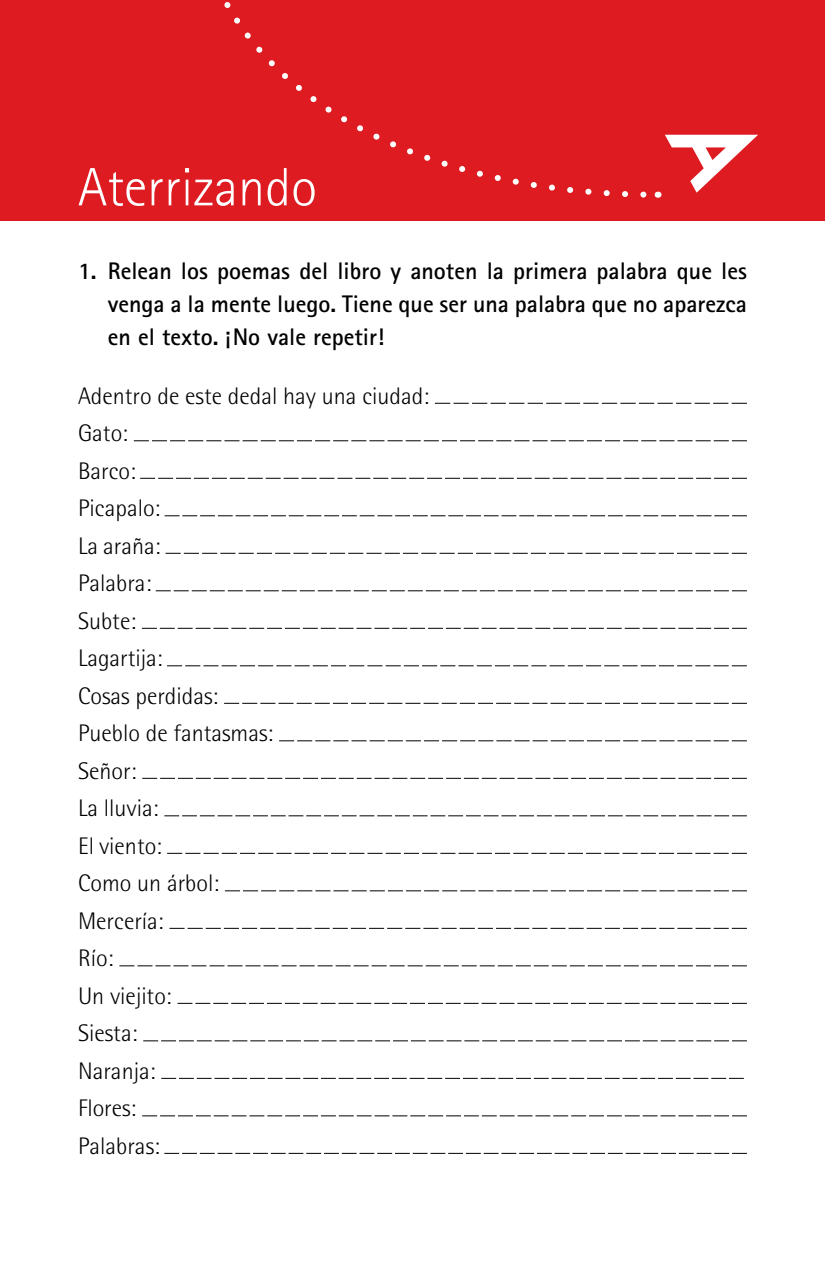
<style>
.page{position:relative;width:825px;height:1263px;background:#fff}
.page>*{position:absolute;margin:0;border:0;box-sizing:border-box;transform-origin:0 0}
.t1{font:300 54px "Rotis Sans Serif";color:#fff}
.t2{font:300 24px/37.5px "Rotis Semi Sans";color:#000}
.t3{font:700 24px/33px "Rotis Sans Serif Std";color:#000;text-align:justify}
</style>
<div class="page">
<div style="left:0;top:0;width:825px;height:221px;background:#df1b22"></div>
<svg style="left:224px;top:2px;width:423px;height:196px"></svg>
<svg style="left:665px;top:135px;width:93px;height:58px"></svg>
<svg style="left:435px;top:403px;width:312px;height:1px"></svg>
<svg style="left:134px;top:440px;width:613px;height:1px"></svg>
<svg style="left:140px;top:478px;width:607px;height:1px"></svg>
<svg style="left:165px;top:515px;width:582px;height:1px"></svg>
<svg style="left:166px;top:553px;width:581px;height:1px"></svg>
<svg style="left:156px;top:590px;width:591px;height:1px"></svg>
<svg style="left:142px;top:628px;width:605px;height:1px"></svg>
<svg style="left:167px;top:665px;width:580px;height:1px"></svg>
<svg style="left:224px;top:703px;width:523px;height:1px"></svg>
<svg style="left:279px;top:740px;width:468px;height:1px"></svg>
<svg style="left:142px;top:778px;width:605px;height:1px"></svg>
<svg style="left:164px;top:815px;width:583px;height:1px"></svg>
<svg style="left:167px;top:853px;width:580px;height:1px"></svg>
<svg style="left:225px;top:890px;width:522px;height:1px"></svg>
<svg style="left:169px;top:928px;width:578px;height:1px"></svg>
<svg style="left:119px;top:965px;width:628px;height:1px"></svg>
<svg style="left:178px;top:1003px;width:569px;height:1px"></svg>
<svg style="left:143px;top:1040px;width:604px;height:1px"></svg>
<svg style="left:161px;top:1078px;width:583px;height:1px"></svg>
<svg style="left:142px;top:1115px;width:605px;height:1px"></svg>
<svg style="left:164px;top:1153px;width:583px;height:1px"></svg>
<h1 class="t1" style="left:78px;top:156px;width:240px">Aterrizando</h1>
<p class="t3" style="left:108px;top:254px;width:641px;text-indent:-30px">1. Relean los poemas del libro y anoten la primera palabra que les venga a la mente luego. Tiene que ser una palabra que no aparezca en el texto. ¡No vale repetir!</p>
<p class="t2" style="left:78px;top:377px;width:353px">Adentro de este dedal hay una ciudad:<br>Gato:<br>Barco:<br>Picapalo:<br>La araña:<br>Palabra:<br>Subte:<br>Lagartija:<br>Cosas perdidas:<br>Pueblo de fantasmas:<br>Señor:<br>La lluvia:<br>El viento:<br>Como un árbol:<br>Mercería:<br>Río:<br>Un viejito:<br>Siesta:<br>Naranja:<br>Flores:<br>Palabras:</p>
</div>
